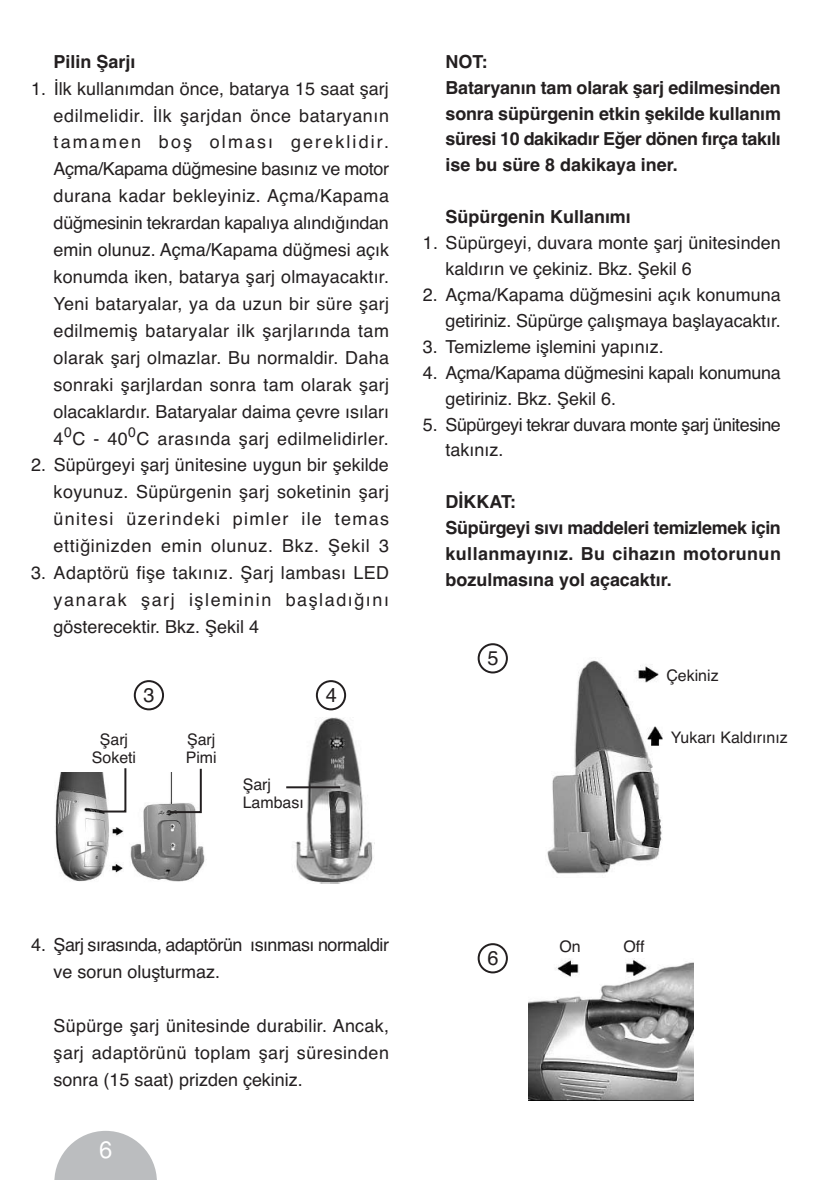
<style>
.page{position:relative;width:835px;height:1180px;background:#fff}
.page>*{position:absolute;margin:0;border:0;box-sizing:border-box;transform-origin:0 0}
.t1{font:23.97px "Helvetica BB";color:#fff}
.t2{font:19.95px "Helvetica TU";color:#231f20}
.t3{font:17.85px/26.9px "Helvetica TU";color:#231f20;text-align:justify}
.t4{font:700 17.85px/25.9px "Helvetica TU";letter-spacing:-.01em;color:#231f20}
.t5{font:17.85px/26.9px "Helvetica TU";letter-spacing:-.025em;color:#231f20}
.t6{font:15.92px/17.8px "Helvetica TU";color:#231f20}
</style>
<div class="page">
<svg style="left:54px;top:643px;width:640px;height:536px"></svg>
<p class="t4" style="left:54px;top:50px;width:83px">Pilin Şarjı</p>
<p class="t3" style="left:54px;top:77px;width:337px;text-indent:-23px">1. İlk kullanımdan önce, batarya 15 saat şarj edilmelidir. İlk şarjdan önce bataryanın tamamen boş olması gereklidir.<br>Açma/Kapama düğmesine basınız ve motor durana kadar bekleyiniz. Açma/Kapama düğmesinin tekrardan kapalıya alındığından emin olunuz. Açma/Kapama düğmesi açık konumda iken, batarya şarj olmayacaktır.<br>Yeni bataryalar, ya da uzun bir süre şarj edilmemiş bataryalar ilk şarjlarında tam olarak şarj olmazlar. Bu normaldir. Daha sonraki şarjlardan sonra tam olarak şarj olacaklardır. Bataryalar daima çevre ısıları 4<sup>0</sup>C - 40<sup>0</sup>C arasında şarj edilmelidirler.</p>
<p class="t3" style="left:54px;top:453px;width:337px;text-indent:-23px">2. Süpürgeyi şarj ünitesine uygun bir şekilde koyunuz. Süpürgenin şarj soketinin şarj ünitesi üzerindeki pimler ile temas ettiğinizden emin olunuz. Bkz. Şekil 3</p>
<p class="t3" style="left:54px;top:561px;width:337px;text-indent:-23px">3. Adaptörü fişe takınız. Şarj lambası LED yanarak şarj işleminin başladığını gösterecektir. Bkz. Şekil 4</p>
<p class="t2" style="left:144px;top:687px;width:13px">3</p>
<p class="t2" style="left:326px;top:687px;width:13px">4</p>
<p class="t6" style="left:92px;top:732px;width:46px;text-align:center">Şarj<br>Soketi</p>
<p class="t6" style="left:186px;top:732px;width:32px">Şarj<br>Pimi</p>
<p class="t6" style="left:243px;top:777px;width:63px">Şarj<br>Lambası</p>
<p class="t4" style="left:445px;top:50px;width:337px">NOT:<br>Bataryanın tam olarak şarj edilmesinden sonra süpürgenin etkin şekilde kullanım süresi 10 dakikadır Eğer dönen fırça takılı ise bu süre 8 dakikaya iner.</p>
<p class="t4" style="left:445px;top:206px;width:187px">Süpürgenin Kullanımı</p>
<p class="t3" style="left:445px;top:232px;width:337px;line-height:25.9px;text-indent:-23px">1. Süpürgeyi, duvara monte şarj ünitesinden kaldırın ve çekiniz. Bkz. Şekil 6</p>
<p class="t3" style="left:423px;top:283px;width:359px;line-height:25.9px;text-align:right">2. Açma/Kapama düğmesini açık konumuna getiriniz. Süpürge çalışmaya başlayacaktır.</p>
<p class="t3" style="left:423px;top:335px;width:242px">3. Temizleme işlemini yapınız.</p>
<p class="t3" style="left:445px;top:361px;width:337px;line-height:25.9px;text-indent:-23px">4. Açma/Kapama düğmesini kapalı konumuna getiriniz. Bkz. Şekil 6.</p>
<p class="t5" style="left:445px;top:413px;width:337px;line-height:25.9px;text-indent:-23px">5. Süpürgeyi tekrar duvara monte şarj ünitesine takınız.</p>
<p class="t4" style="left:445px;top:491px;width:337px">DİKKAT:<br>Süpürgeyi sıvı maddeleri temizlemek için kullanmayınız. Bu cihazın motorunun bozulmasına yol açacaktır.</p>
<p class="t2" style="left:487px;top:650px;width:13px">5</p>
<p class="t6" style="left:666px;top:667px;width:54px">Çekiniz</p>
<p class="t6" style="left:671px;top:729px;width:118px">Yukarı Kaldırınız</p>
<p class="t5" style="left:54px;top:933px;width:337px;text-indent:-23px">4. Şarj sırasında, adaptörün ısınması normaldir ve sorun oluşturmaz.</p>
<p class="t3" style="left:54px;top:1014px;width:337px">Süpürge şarj ünitesinde durabilir. Ancak, şarj adaptörünü toplam şarj süresinden sonra (15 saat) prizden çekiniz.</p>
<h1 class="t1" style="left:99px;top:1140px;width:15px">6</h1>
<p class="t2" style="left:487px;top:950px;width:13px">6</p>
<p class="t6" style="left:559px;top:939px;width:23px">On</p>
<p class="t6" style="left:623px;top:939px;width:22px">Off</p>
</div>
